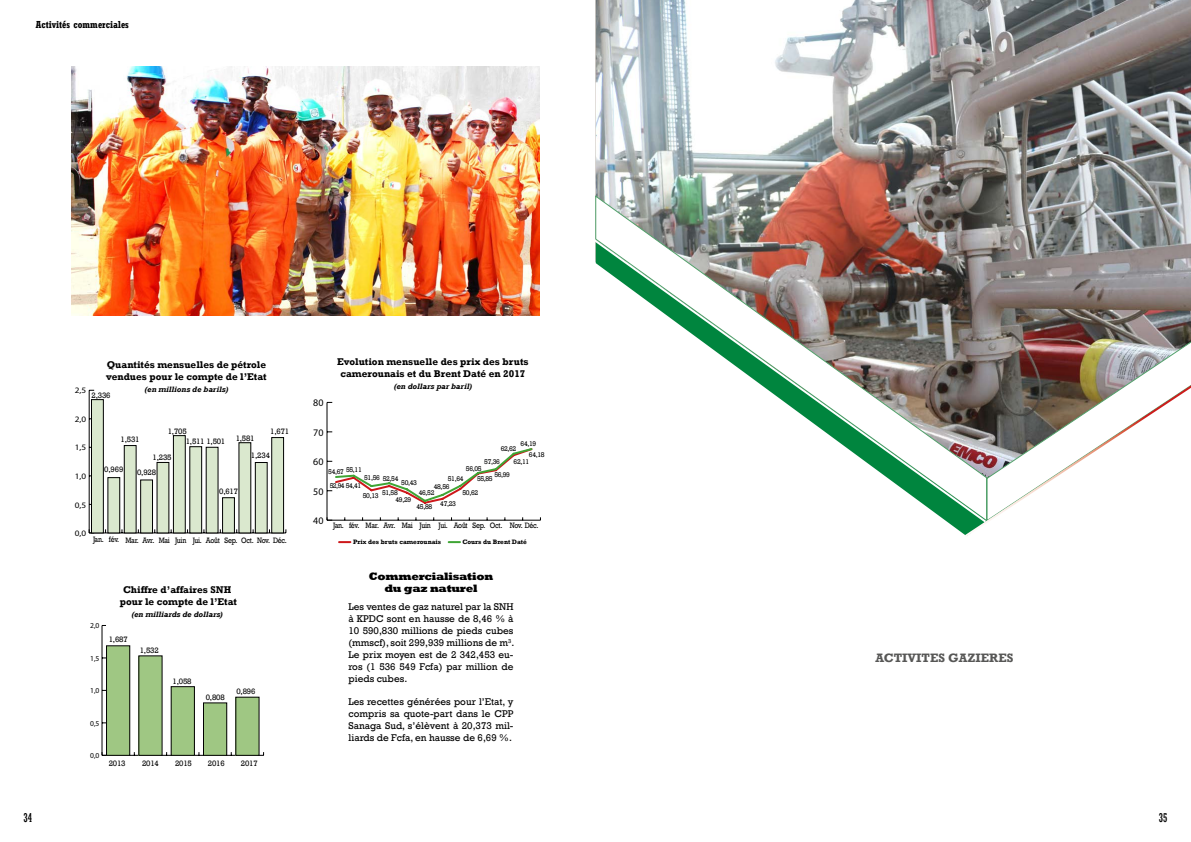
<style>
.page{position:relative;width:1191px;height:842px;background:#fff}
.page>*{position:absolute;margin:0;border:0;box-sizing:border-box;transform-origin:0 0}
.t1{font:700 12.5px "Rockwell";color:#575756}
.t2{font:condensed 12px "Rockwell";color:#000}
.t3{font:800 11px/12px "Rockwell";letter-spacing:-.02em;color:#000;text-align:center}
.t4{font:10px/12px "Rockwell";color:#000;text-align:justify}
.t5{font:700 10px/12px "Rockwell";color:#000;text-align:center}
.t6{font:700 condensed 10px "Rockwell";color:#000}
.t7{font:10px "Myriad Pro";color:#000}
.t8{font:8.3px "Myriad Pro";color:#000;scale:1.11 1}
.t9{font:8px/10.6px "Rockwell";letter-spacing:-.04em;color:#000}
.t10{font:8px "Rockwell";letter-spacing:-.04em;color:#000;scale:.87 1}
.t11{font:italic 700 8px "Rockwell";color:#000}
.t12{font:7.6px "Myriad Pro";color:#000}
.t13{font:7px/10.8px "Rockwell";letter-spacing:-.05em;color:#000}
.t14{font:700 6.5px "Rockwell";color:#000}
</style>
<div class="page">
<img style="left:72px;top:67px;width:468px;height:249px">
<hr style="left:102px;top:755px;width:161px;height:1px;background:#000">
<hr style="left:101px;top:625px;width:1px;height:130px;background:#000">
<div style="left:106px;top:646px;width:24px;height:109px;background:#9fc783"></div>
<div style="left:106px;top:645px;width:24px;height:111px;border:1px solid #000"></div>
<div style="left:139px;top:656px;width:23px;height:99px;background:#9fc783"></div>
<div style="left:171px;top:687px;width:23px;height:68px;background:#9fc783"></div>
<div style="left:171px;top:686px;width:24px;height:70px;border:1px solid #000"></div>
<div style="left:203px;top:703px;width:24px;height:52px;background:#9fc783"></div>
<div style="left:203px;top:703px;width:24px;height:53px;border:1px solid #000"></div>
<div style="left:236px;top:697px;width:23px;height:58px;background:#9fc783"></div>
<hr style="left:89px;top:532px;width:197px;height:1px;background:#000">
<hr style="left:89px;top:390px;width:1px;height:143px;background:#000">
<div style="left:91px;top:400px;width:12px;height:133px;background:#dae8ce"></div>
<div style="left:91px;top:399px;width:13px;height:134px;border:1px solid #000"></div>
<div style="left:108px;top:478px;width:12px;height:55px;background:#dae8ce"></div>
<div style="left:108px;top:477px;width:12px;height:56px;border:1px solid #000"></div>
<div style="left:124px;top:446px;width:12px;height:87px;background:#dae8ce"></div>
<div style="left:124px;top:445px;width:12px;height:88px;border:1px solid #000"></div>
<div style="left:141px;top:480px;width:11px;height:53px;background:#dae8ce"></div>
<div style="left:140px;top:480px;width:13px;height:53px;border:1px solid #000"></div>
<div style="left:157px;top:462px;width:12px;height:71px;background:#dae8ce"></div>
<div style="left:173px;top:436px;width:12px;height:97px;background:#dae8ce"></div>
<div style="left:173px;top:435px;width:12px;height:98px;border:1px solid #000"></div>
<div style="left:190px;top:447px;width:12px;height:86px;background:#dae8ce"></div>
<div style="left:189px;top:446px;width:13px;height:87px;border:1px solid #000"></div>
<div style="left:206px;top:447px;width:12px;height:86px;background:#dae8ce"></div>
<div style="left:222px;top:498px;width:12px;height:35px;background:#dae8ce"></div>
<div style="left:222px;top:497px;width:13px;height:36px;border:1px solid #000"></div>
<div style="left:239px;top:443px;width:12px;height:90px;background:#dae8ce"></div>
<div style="left:255px;top:462px;width:12px;height:71px;background:#dae8ce"></div>
<div style="left:255px;top:462px;width:12px;height:71px;border:1px solid #000"></div>
<div style="left:272px;top:438px;width:11px;height:95px;background:#dae8ce"></div>
<div style="left:271px;top:437px;width:13px;height:96px;border:1px solid #000"></div>
<hr style="left:327px;top:520px;width:213px;height:1px;background:#000">
<hr style="left:326px;top:402px;width:1px;height:118px;background:#000">
<svg style="left:326px;top:517px;width:6px;height:4px"></svg>
<svg style="left:327px;top:447px;width:206px;height:58px"></svg>
<svg style="left:339px;top:541px;width:11px;height:2px"></svg>
<svg style="left:449px;top:541px;width:11px;height:2px"></svg>
<img style="left:596px;top:0;width:595px;height:195px">
<img style="left:595px;top:195px;width:596px;height:177px">
<svg style="left:962px;top:372px;width:229px;height:164px"></svg>
<img style="left:595px;top:237px;width:393px;height:287px">
<p class="t6" style="left:36px;top:19px;width:95px">Activités commerciales</p>
<p class="t5" style="left:106px;top:359px;width:162px;text-align:left">Quantités mensuelles de pétrole vendues pour le compte de l’Etat</p>
<p class="t11" style="left:144px;top:385px;width:85px">(en millions de barils)</p>
<p class="t8" style="left:75px;top:385px;width:12px">2,5</p>
<p class="t9" style="left:92px;top:390px;width:21px">2,336</p>
<p class="t8" style="left:75px;top:414px;width:12px">2,0</p>
<p class="t8" style="left:75px;top:442px;width:12px">1,5</p>
<p class="t8" style="left:75px;top:471px;width:12px">1,0</p>
<p class="t8" style="left:75px;top:500px;width:12px">0,5</p>
<p class="t9" style="left:270px;top:426px;width:21px">1,671</p>
<p class="t9" style="left:186px;top:426px;width:41px;text-indent:-18px">1,705<br>1,511 1,501</p>
<p class="t9" style="left:236px;top:433px;width:20px">1,581</p>
<p class="t9" style="left:121px;top:434px;width:21px">1,531</p>
<p class="t9" style="left:137px;top:467px;width:21px">0,928</p>
<p class="t9" style="left:152px;top:452px;width:21px">1,235</p>
<p class="t9" style="left:251px;top:450px;width:21px">1,234</p>
<p class="t9" style="left:104px;top:464px;width:21px">0,969</p>
<p class="t9" style="left:219px;top:486px;width:20px">0,617</p>
<p class="t8" style="left:75px;top:528px;width:12px">0,0</p>
<p class="t10" style="left:93px;top:535px;width:224px">Jan. fév. Mar. Avr. Mai Juin Jui. Août Sep. Oct. Nov. Déc.</p>
<p class="t12" style="left:90px;top:621px;width:11px">2,0</p>
<p class="t12" style="left:90px;top:653px;width:11px">1,5</p>
<p class="t12" style="left:90px;top:686px;width:11px">1,0</p>
<p class="t12" style="left:90px;top:718px;width:11px">0,5</p>
<p class="t5" style="left:120px;top:584px;width:119px">Chiffre d’affaires SNH pour le compte de l’Etat</p>
<p class="t11" style="left:131px;top:609px;width:93px">(en milliards de dollars)</p>
<p class="t9" style="left:109px;top:634px;width:21px">1,687</p>
<p class="t9" style="left:140px;top:645px;width:21px">1,532</p>
<p class="t9" style="left:172px;top:676px;width:21px">1,058</p>
<p class="t9" style="left:206px;top:692px;width:21px">0,808</p>
<p class="t9" style="left:236px;top:686px;width:21px">0,896</p>
<p class="t12" style="left:90px;top:751px;width:11px">0,0</p>
<p class="t9" style="left:109px;top:758px;width:18px">2013</p>
<p class="t9" style="left:142px;top:758px;width:18px">2014</p>
<p class="t9" style="left:175px;top:758px;width:18px">2015</p>
<p class="t9" style="left:208px;top:758px;width:18px">2016</p>
<p class="t9" style="left:241px;top:758px;width:18px">2017</p>
<p class="t7" style="left:313px;top:397px;width:12px">80</p>
<p class="t7" style="left:313px;top:426px;width:12px">70</p>
<p class="t5" style="left:337px;top:356px;width:193px">Evolution mensuelle des prix des bruts camerounais et du Brent Daté en 2017</p>
<p class="t11" style="left:394px;top:382px;width:80px">(en dollars par baril)</p>
<p class="t13" style="left:500px;top:443px;width:17px">62,62</p>
<p class="t13" style="left:529px;top:438px;width:17px;text-indent:-8px">64,19<br>64,18</p>
<p class="t13" style="left:513px;top:457px;width:17px">62,11</p>
<p class="t13" style="left:494px;top:469px;width:17px">56,99</p>
<p class="t7" style="left:313px;top:455px;width:12px">60</p>
<p class="t13" style="left:484px;top:457px;width:17px">57,36</p>
<p class="t13" style="left:466px;top:463px;width:17px">56,05</p>
<p class="t13" style="left:328px;top:465px;width:35px">54,67 55,11</p>
<p class="t13" style="left:364px;top:473px;width:36px">51,56 52,54</p>
<p class="t13" style="left:448px;top:474px;width:17px">51,64</p>
<p class="t13" style="left:462px;top:473px;width:32px;line-height:13.2px;text-indent:15px">55,85<br>50,62</p>
<p class="t13" style="left:401px;top:478px;width:17px">50,43</p>
<p class="t13" style="left:330px;top:481px;width:33px">52,94 54,41</p>
<p class="t10" style="left:349px;top:521px;width:219px">fév. Mar. Avr. Mai Juin Jui. Août Sep. Oct. Nov. Déc.</p>
<p class="t13" style="left:434px;top:482px;width:17px">48,56</p>
<p class="t7" style="left:313px;top:485px;width:12px">50</p>
<p class="t13" style="left:419px;top:487px;width:17px">46,52</p>
<p class="t13" style="left:382px;top:487px;width:17px">51,58</p>
<p class="t13" style="left:363px;top:490px;width:17px">50,13</p>
<p class="t13" style="left:395px;top:494px;width:17px">49,29</p>
<p class="t13" style="left:440px;top:498px;width:17px">47,23</p>
<p class="t13" style="left:416px;top:502px;width:17px">45,88</p>
<p class="t7" style="left:313px;top:514px;width:12px">40</p>
<p class="t10" style="left:333px;top:520px;width:14px">Jan.</p>
<p class="t14" style="left:353px;top:538px;width:90px">Prix des bruts camerounais</p>
<p class="t14" style="left:462px;top:538px;width:66px">Cours du Brent Daté</p>
<p class="t3" style="left:369px;top:571px;width:126px">Commercialisation du gaz naturel</p>
<p class="t4" style="left:348px;top:601px;width:167px">Les ventes de gaz naturel par la SNH à KPDC sont en hausse de 8,46 % à 10 590,830 millions de pieds cubes (mmscf), soit 299,939 millions de m<sup>3</sup>.<br>Le prix moyen est de 2 342,453 eu&shy;ros (1 536 549 Fcfa) par million de pieds cubes.</p>
<p class="t4" style="left:348px;top:696px;width:166px">Les recettes générées pour l’Etat, y compris sa quote-part dans le CPP Sanaga Sud, s’élèvent à 20,373 mil&shy;liards de Fcfa, en hausse de 6,69 %.</p>
<p class="t1" style="left:875px;top:650px;width:139px">ACTIVITES GAZIERES</p>
<p class="t2" style="left:23px;top:810px;width:10px">34</p>
<p class="t2" style="left:1158px;top:810px;width:10px">35</p>
</div>
